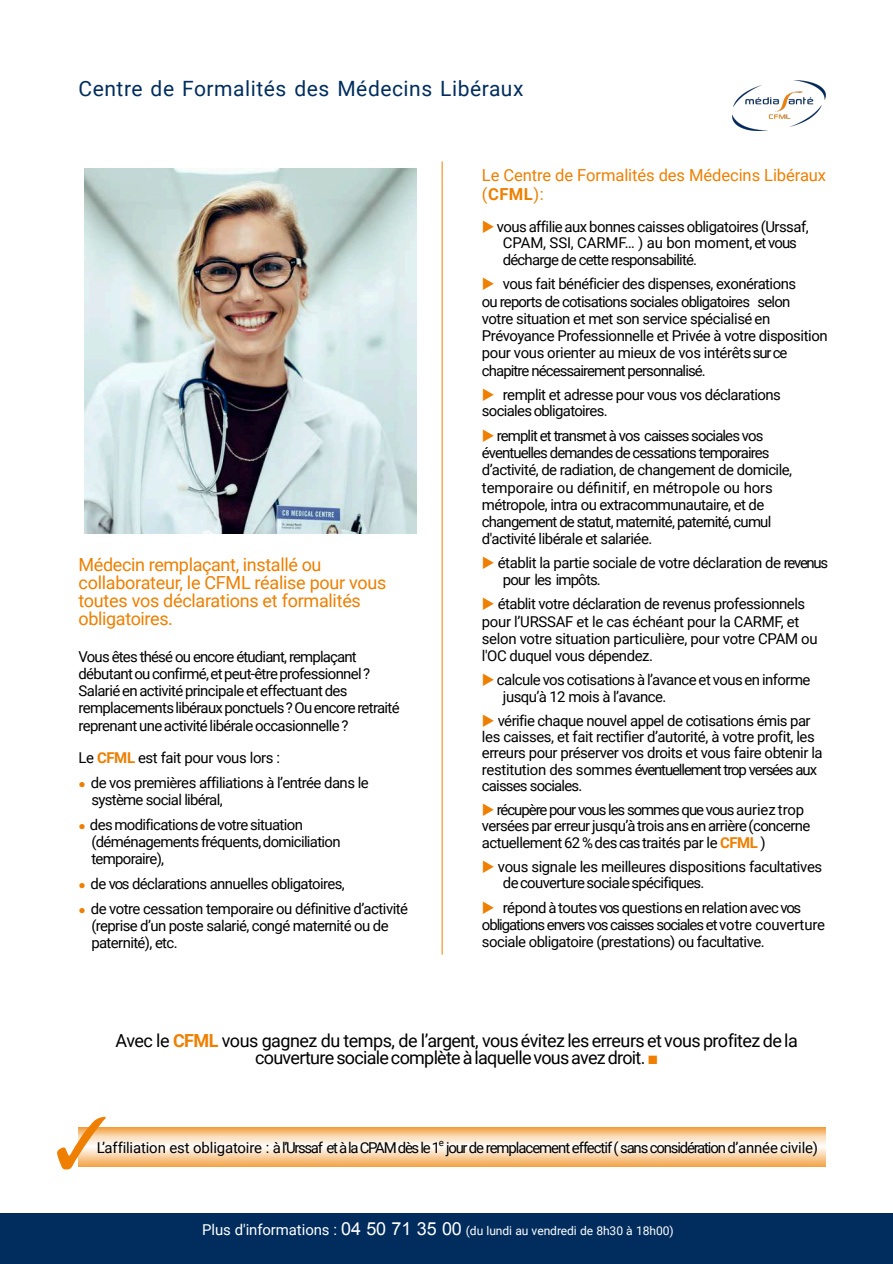
<style>
.page{position:relative;width:893px;height:1264px;background:#fff}
.page>*{position:absolute;margin:0;border:0;box-sizing:border-box;transform-origin:0 0}
.t1{font:72px "MS Mincho";color:#ee7f00}
.t2{font:21px "Roboto";letter-spacing:.025em;color:#002d5e}
.t3{font:18px/17.2px "Roboto";letter-spacing:-.03em;color:#000;text-align:center}
.t4{font:18px/18px "Roboto";letter-spacing:-.015em;color:#ee7f00}
.t5{font:16.5px/19px "Roboto";letter-spacing:-.005em;color:#ee7f00}
.t6{font:15px/17.2px "Roboto";letter-spacing:-.035em;color:#000}
.t7{font:15px "Roboto";letter-spacing:-.07em;color:#000}
.t8{font:12px "Roboto";letter-spacing:-.005em;color:#fff}
.s1{font-weight:700;color:#ee7f00}
.s2{font-family:"Arial";font-size:12px;color:#ee7f00}
.s3{font-weight:700}
.s4{font-family:"Arial";color:#ee7f00}
.s5{font-size:15px}
.s6{font-family:"Arial";font-size:18px}
</style>
<div class="page">
<div style="left:0;top:1212px;width:893px;height:51px;background:#012d5e"></div>
<svg style="left:79px;top:1127px;width:746px;height:39px;background:#f9d3a7"></svg>
<img style="left:733px;top:80px;width:92px;height:50px">
<hr style="left:442px;top:162px;width:1px;height:792px;background:#ee7f00">
<img style="left:85px;top:169px;width:332px;height:364px">
<h2 class="t2" style="left:79px;top:80px;width:446px">Centre de Formalités des Médecins Libéraux</h2>
<p class="t4" style="left:79px;top:557px;width:309px">Médecin remplaçant, installé ou collaborateur, le CFML réalise pour vous toutes vos déclarations et formalités obligatoires.</p>
<p class="t6" style="left:79px;top:649px;width:323px">Vous êtes thésé ou encore étudiant, remplaçant débutantouconfirmé,etpeut-êtreprofessionnel?<br>Salarié en activité principale et effectuant des remplacementslibérauxponctuels?Ouencoreretraité reprenant une activité libérale occasionnelle ?</p>
<p class="t6" style="left:79px;top:750px;width:203px">Le <span class="s1">CFML</span> est fait pour vous lors :</p>
<p class="t6" style="left:91px;top:775px;width:279px;text-indent:-13px"><span class="s2">●</span> de vos premières affiliations à l’entrée dans le système social libéral,</p>
<p class="t6" style="left:91px;top:817px;width:251px;text-indent:-13px"><span class="s2">●</span> desmodificationsdevotresituation (déménagementsfréquents,domiciliation temporaire),</p>
<p class="t6" style="left:79px;top:876px;width:268px"><span class="s2">●</span> de vos déclarations annuelles obligatoires,</p>
<p class="t6" style="left:91px;top:901px;width:318px;text-indent:-13px"><span class="s2">●</span> de votre cessation temporaire ou définitive d’activité (reprise d’un poste salarié, congé maternité ou de paternité), etc.</p>
<p class="t5" style="left:482px;top:168px;width:346px">Le Centre de Formalités des Médecins Libéraux (<span class="s3">CFML</span>):</p>
<p class="t6" style="left:503px;top:220px;width:307px;line-height:16.4px;text-indent:-6px">vous affilie aux bonnes caisses obligatoires (Urssaf,<br>CPAM, SSI, CARMF… ) au bon moment, et vous décharge de cette responsabilité.</p>
<p class="t6" style="left:482px;top:277px;width:347px;text-indent:21px">vous fait bénéficier des dispenses, exonérations<br>ou reports de cotisations sociales obligatoires selon<br>votre situation et met son service spécialisé en Prévoyance Professionnelle et Privée à votre disposition pour vous orienter au mieux de vos intérêtssurce chapitre nécessairement personnalisé.</p>
<p class="t6" style="left:482px;top:388px;width:300px;line-height:16.4px;text-indent:21px">remplit et adresse pour vous vos déclarations socialesobligatoires.</p>
<p class="t6" style="left:482px;top:428px;width:312px;text-indent:15px">remplit et transmet à vos caisses sociales vos éventuelles demandes de cessations temporaires d’activité, de radiation, de changement de domicile, temporaire ou définitif, en métropole ou hors métropole, intra ou extracommunautaire, et de changement de statut, maternité, paternité, cumul d'activité libérale et salariée.</p>
<p class="t6" style="left:503px;top:556px;width:327px;line-height:16.4px;text-indent:-5px">établit la partie sociale de votre déclaration de revenus pour les impôts.</p>
<p class="t6" style="left:482px;top:597px;width:337px;text-indent:16px">établit votre déclaration de revenus professionnels pour l’URSSAF et le cas échéant pour la CARMF, et selon votre situation particulière, pour votre CPAM ou l'OC duquel vous dépendez.</p>
<p class="t6" style="left:503px;top:673px;width:309px;line-height:16.4px;text-indent:-6px">calcule vos cotisations à l’avance et vous en informe jusqu’à 12 mois à l’avance.</p>
<p class="t6" style="left:482px;top:713px;width:342px;line-height:16.4px;text-indent:16px">vérifie chaque nouvel appel de cotisations émis par les caisses, et fait rectifier d’autorité, à votre profit, les erreurs pour préserver vos droits et vous faire obtenir la restitution des sommes éventuellement trop versées aux caisses sociales.</p>
<p class="t6" style="left:482px;top:803px;width:330px;line-height:16.4px;text-indent:15px">récupère pour vous les sommes que vous auriez trop versées par erreur jusqu’à trois ans enarrière(concerne actuellement62%descastraités par le <span class="s1">CFML</span> )</p>
<p class="t6" style="left:503px;top:859px;width:321px;line-height:16.4px;text-indent:-5px">vous signale les meilleures dispositions facultatives decouverturesocialespécifiques.</p>
<p class="t6" style="left:482px;top:900px;width:345px;text-indent:21px">répond àtoutesvosquestionsenrelationavecvos obligations envers vos caisses sociales et votre couverture sociale obligatoire (prestations) ou facultative.</p>
<p class="t3" style="left:116px;top:1033px;width:683px">Avec le <span class="s1">CFML</span> vous gagnez du temps, de l’argent, vous évitez les erreurs et vous profitez de la couverture socialecomplèteàlaquellevousavezdroit.<span class="s4">■</span></p>
<h1 class="t1" style="left:46px;top:1106px;width:73px">✓</h1>
<p class="t7" style="left:97px;top:1141px;width:723px">L’affiliation est obligatoire : àl’Urssaf etàlaCPAMdèsle1<sup>e</sup> jourde remplacement effectif ( sans considération d’année civile)</p>
<p class="t8" style="left:202px;top:1225px;width:473px"><span class="s5">Plus d'informations :</span> <span class="s6">04 50 71 35 00</span> (du lundi au vendredi de 8h30 à 18h00)</p>
</div>
